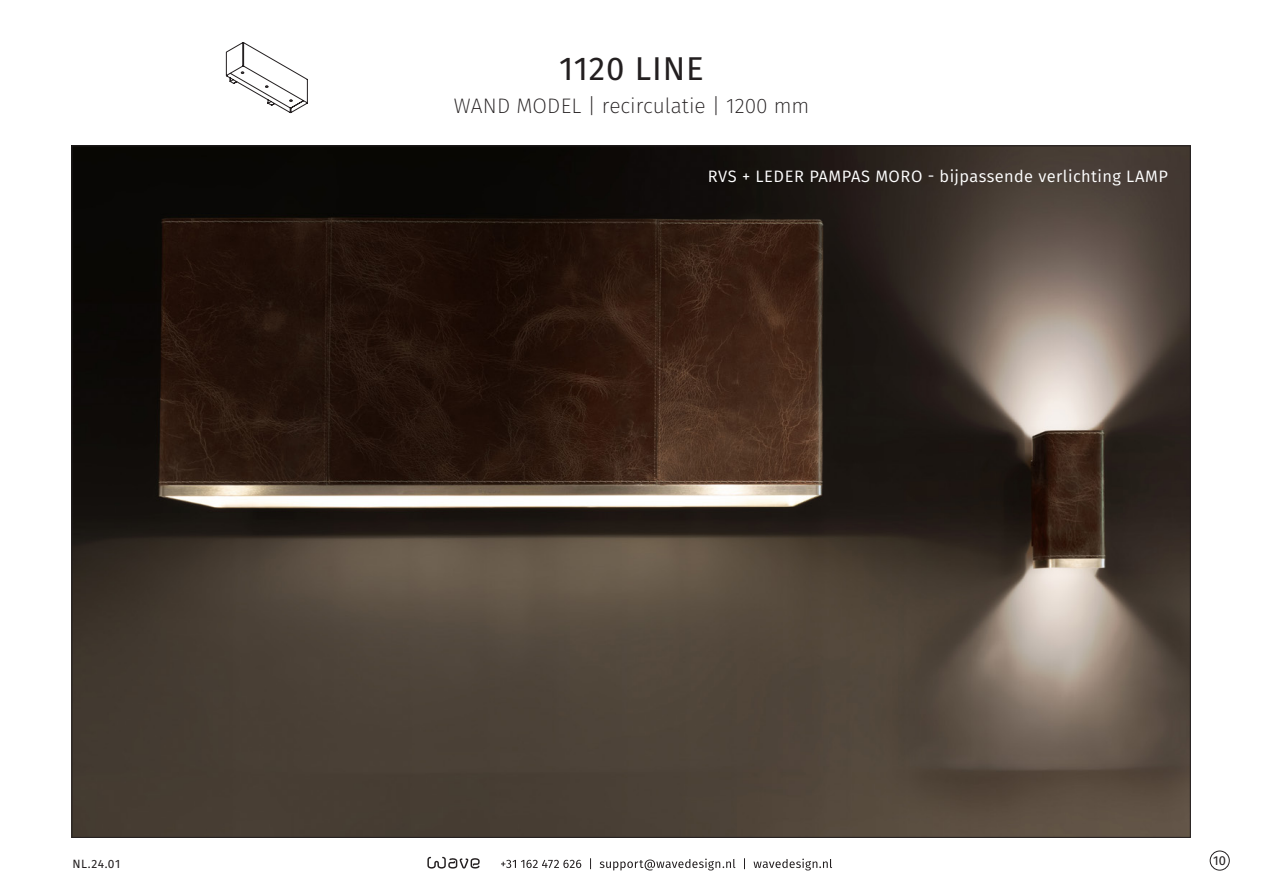
<style>
.page{position:relative;width:1263px;height:893px;background:#fff}
.page>*{position:absolute;margin:0;border:0;box-sizing:border-box;transform-origin:0 0}
.t1{font:33px "Fira Sans";letter-spacing:.025em;color:#231f20}
.t2{font:200 21px "Fira Sans";color:#231f20}
.t3{font:16.5px "Fira Sans";letter-spacing:.025em;color:#fff}
.t4{font:12.9px "Fira Sans";color:#231f20}
.t5{font:12px "Fira Sans";color:#231f20}
</style>
<div class="page">
<svg style="left:226px;top:42px;width:82px;height:71px"></svg>
<img style="left:74px;top:147px;width:1115px;height:689px">
<div style="left:1210px;top:851px;width:19px;height:19px;border:1px solid #231f20;border-radius:50%"></div>
<svg style="left:427px;top:857px;width:53px;height:12px"></svg>
<svg style="left:501px;top:858px;width:331px;height:12px"></svg>
<p class="t1" style="left:559px;top:43px;width:146px">1120 LINE</p>
<p class="t2" style="left:454px;top:91px;width:357px">WAND MODEL | recirculatie | 1200 mm</p>
<p class="t3" style="left:708px;top:163px;width:462px">RVS + LEDER PAMPAS MORO - bijpassende verlichting LAMP</p>
<p class="t5" style="left:72px;top:855px;width:50px">NL.24.01</p>
<p class="t4" style="left:1213px;top:850px;width:14px">10</p>
</div>
